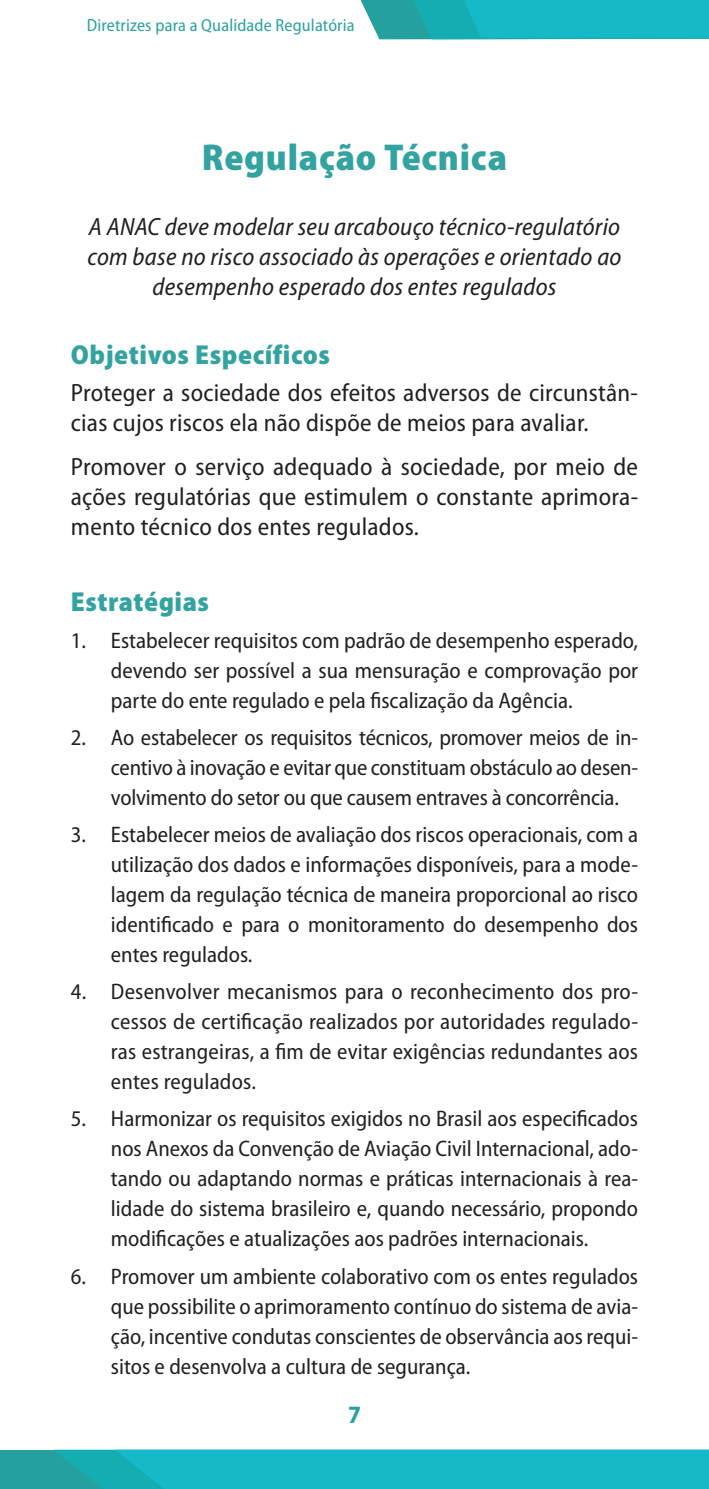
<style>
.page{position:relative;width:709px;height:1489px;background:#fff}
.page>*{position:absolute;margin:0;border:0;box-sizing:border-box;transform-origin:0 0}
.t1{font:900 semi-condensed 37.5px "Myriad Pro";letter-spacing:.02em;color:#32a3a0}
.t2{font:900 semi-condensed 27.5px "Myriad Pro";letter-spacing:.02em;color:#32a3a0}
.t3{font:semi-condensed 25px/30px "Myriad Pro";letter-spacing:.01em;color:#231f20}
.t4{font:italic semi-condensed 25px/30px "Myriad Pro";letter-spacing:.01em;color:#231f20;text-align:center}
.t5{font:700 semi-condensed 25px "Myriad Pro";color:#28a1a0}
.t6{font:semi-condensed 22.5px/30px "Myriad Pro";color:#231f20;text-align:justify}
.t7{font:semi-condensed 17.5px "Myriad Pro";letter-spacing:.01em;color:#28a1a0}
</style>
<div class="page">
<div style="left:0;top:1449px;width:709px;height:39px;background:#24a19f"></div>
<svg style="left:53px;top:1449px;width:656px;height:39px;background:#18b7c5"></svg>
<svg style="left:360px;top:0;width:349px;height:39px;background:#1db5bf"></svg>
<p class="t7" style="left:87px;top:14px;width:269px">Diretrizes para a Qualidade Regulatória</p>
<h1 class="t1" style="left:202px;top:133px;width:307px">Regulação Técnica</h1>
<p class="t4" style="left:87px;top:212px;width:535px">A ANAC deve modelar seu arcabouço técnico-regulatório com base no risco associado às operações e orientado ao desempenho esperado dos entes regulados</p>
<p class="t2" style="left:71px;top:336px;width:260px">Objetivos Específicos</p>
<p class="t3" style="left:71px;top:377px;width:568px">Proteger a sociedade dos efeitos adversos de circunstân&shy;cias cujos riscos ela não dispõe de meios para avaliar.</p>
<p class="t3" style="left:71px;top:451px;width:568px;text-align:justify">Promover o serviço adequado à sociedade, por meio de ações regulatórias que estimulem o constante aprimora&shy;mento técnico dos entes regulados.</p>
<p class="t2" style="left:71px;top:583px;width:140px">Estratégias</p>
<p class="t6" style="left:111px;top:625px;width:528px;text-indent:-40px">1. Estabelecer requisitos com padrão de desempenho esperado, devendo ser possível a sua mensuração e comprovação por parte do ente regulado e pela fiscalização da Agência.</p>
<p class="t6" style="left:111px;top:722px;width:528px;text-indent:-40px">2. Ao estabelecer os requisitos técnicos, promover meios de in&shy;centivo à inovação e evitar que constituam obstáculo ao desen&shy;volvimento do setor ou que causem entraves à concorrência.</p>
<p class="t6" style="left:111px;top:819px;width:528px;text-indent:-40px">3. Estabelecer meios de avaliação dos riscos operacionais, com a utilização dos dados e informações disponíveis, para a mode&shy;lagem da regulação técnica de maneira proporcional ao risco identificado e para o monitoramento do desempenho dos entes regulados.</p>
<p class="t6" style="left:111px;top:976px;width:528px;text-indent:-40px">4. Desenvolver mecanismos para o reconhecimento dos pro&shy;cessos de certificação realizados por autoridades regulado&shy;ras estrangeiras, a fim de evitar exigências redundantes aos entes regulados.</p>
<p class="t6" style="left:111px;top:1103px;width:528px;text-indent:-40px">5. Harmonizar os requisitos exigidos no Brasil aos especificados nos Anexos da Convenção de Aviação Civil Internacional, ado&shy;tando ou adaptando normas e práticas internacionais à rea&shy;lidade do sistema brasileiro e, quando necessário, propondo modificações e atualizações aos padrões internacionais.</p>
<p class="t6" style="left:111px;top:1260px;width:528px;text-indent:-40px">6. Promover um ambiente colaborativo com os entes regulados que possibilite o aprimoramento contínuo do sistema de avia&shy;ção, incentive condutas conscientes de observância aos requi&shy;sitos e desenvolva a cultura de segurança.</p>
<p class="t5" style="left:348px;top:1398px;width:14px">7</p>
</div>
